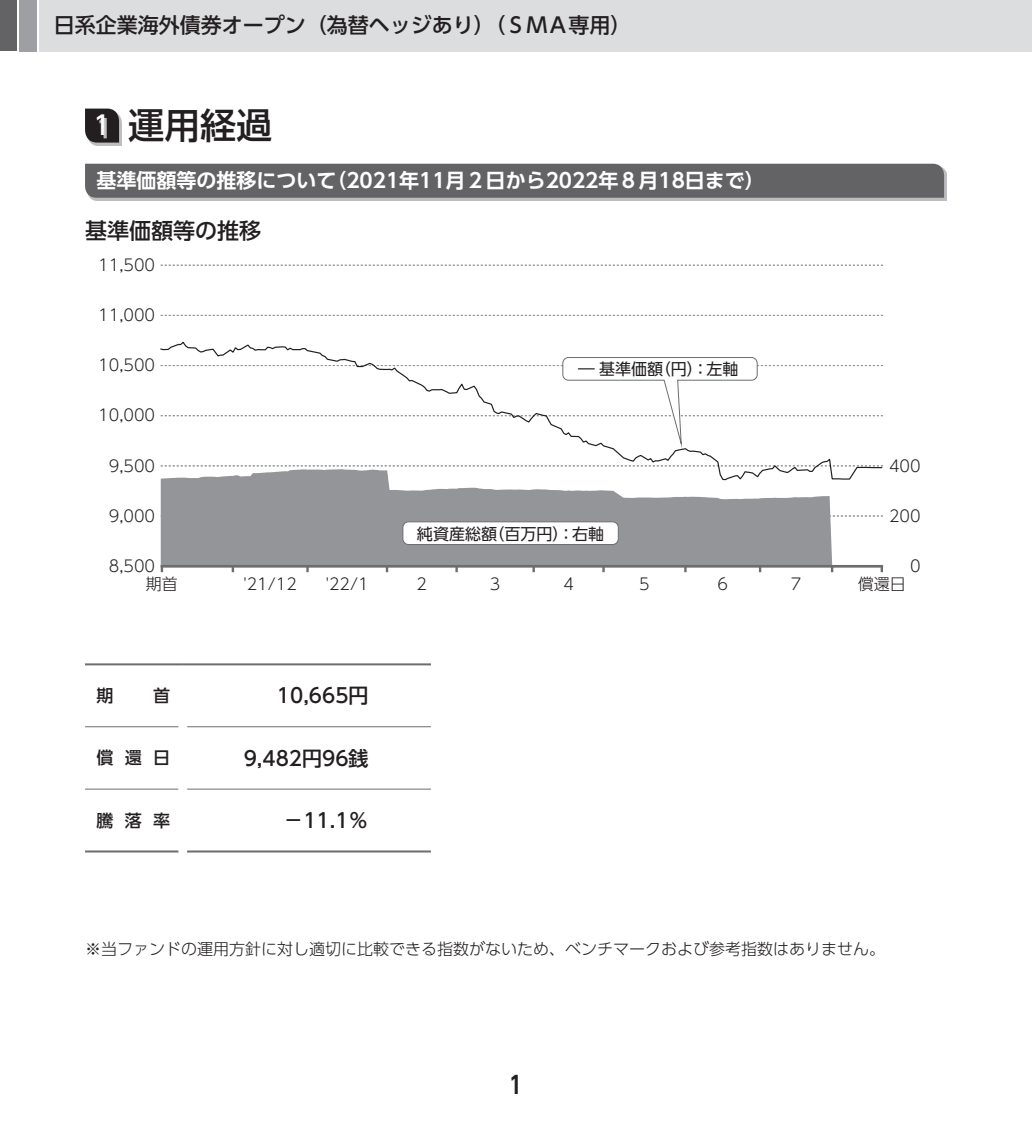
<style>
.page{position:relative;width:1032px;height:1134px;background:#fff}
.page>*{position:absolute;margin:0;border:0;box-sizing:border-box;transform-origin:0 0}
.t1{font:500 36px "UD Shin Go Pro";color:#231f20}
.t2{font:700 24px "UD Shin Go Pro De";color:#231f20}
.t3{font:500 22px "UD Shin Go Pro";color:#231f20}
.t4{font:500 21px "UD Shin Go Pro";color:#231f20}
.t5{font:700 20px "UD Shin Go Pro De";color:#fff}
.t6{font:500 20px "UD Shin Go Pro";color:#231f20}
.t7{font:500 17px "UD Shin Go Pro";letter-spacing:.67em;color:#231f20}
.t8{font:300 16px "UD Shin Go Pro";color:#231f20}
.t9{font:16px "UD Shin Go Pro";color:#231f20}
.s1{font-size:26px;color:#fff}
</style>
<div class="page">
<div style="left:0;top:0;width:17px;height:51px;background:#636366"></div>
<div style="left:20px;top:0;width:17px;height:51px;background:#9d9fa2"></div>
<div style="left:40px;top:0;width:992px;height:51px;background:#dcdddf"></div>
<div style="left:88px;top:111px;width:34px;height:34px;background:#bcbdc0"></div>
<svg style="left:85px;top:109px;width:34px;height:34px"></svg>
<svg style="left:100px;top:118px;width:7px;height:20px"></svg>
<div style="left:88px;top:166px;width:859px;height:35px;background:#bcbdc0"></div>
<div style="left:85px;top:164px;width:859px;height:34px;background:#636366"></div>
<svg style="left:161px;top:315px;width:722px;height:1px"></svg>
<svg style="left:161px;top:265px;width:722px;height:1px"></svg>
<svg style="left:161px;top:481px;width:721px;height:84px;fill:#939598"></svg>
<svg style="left:160px;top:341px;width:723px;height:140px"></svg>
<hr style="left:161px;top:565px;width:722px;height:2px;background:#6c6d70">
<svg style="left:306px;top:567px;width:3px;height:5px"></svg>
<svg style="left:532px;top:567px;width:3px;height:5px"></svg>
<svg style="left:602px;top:567px;width:3px;height:5px"></svg>
<svg style="left:455px;top:567px;width:3px;height:5px"></svg>
<svg style="left:684px;top:567px;width:3px;height:5px"></svg>
<svg style="left:880px;top:567px;width:3px;height:5px"></svg>
<svg style="left:161px;top:356px;width:722px;height:97px"></svg>
<div style="left:403px;top:522px;width:215px;height:22px;background:#fff;border-radius:6px"></div>
<div style="left:402px;top:521px;width:217px;height:24px;border:1px solid #6c6d70;border-radius:6px"></div>
<hr style="left:85px;top:850px;width:94px;height:2px;background:#6c6d70">
<hr style="left:85px;top:726px;width:94px;height:1px;background:#6c6d70">
<hr style="left:187px;top:726px;width:244px;height:1px;background:#6c6d70">
<hr style="left:85px;top:789px;width:94px;height:1px;background:#6c6d70">
<hr style="left:187px;top:789px;width:244px;height:1px;background:#6c6d70">
<hr style="left:85px;top:663px;width:98px;height:2px;background:#6c6d70">
<hr style="left:183px;top:663px;width:248px;height:2px;background:#6c6d70">
<hr style="left:187px;top:850px;width:244px;height:2px;background:#6c6d70">
<h3 class="t4" style="left:54px;top:8px;width:579px">日系企業海外債券オープン（為替ヘッジあり）（ＳＭＡ専用）</h3>
<h1 class="t1" style="left:93px;top:97px;width:180px"><span class="s1">1</span> 運用経過</h1>
<p class="t5" style="left:96px;top:164px;width:670px">基準価額等の推移について（2021年11月２日から2022年８月18日まで）</p>
<h3 class="t3" style="left:85px;top:212px;width:178px">基準価額等の推移</h3>
<p class="t8" style="left:98px;top:252px;width:58px">11,500</p>
<p class="t8" style="left:98px;top:302px;width:58px">11,000</p>
<p class="t8" style="left:98px;top:352px;width:58px">10,500</p>
<p class="t8" style="left:98px;top:402px;width:58px">10,000</p>
<p class="t8" style="left:109px;top:452px;width:48px">9,500</p>
<p class="t8" style="left:109px;top:503px;width:48px">9,000</p>
<p class="t8" style="left:109px;top:553px;width:48px">8,500</p>
<p class="t9" style="left:599px;top:356px;width:141px">基準価額（円）：左軸</p>
<p class="t9" style="left:417px;top:521px;width:189px">純資産総額（百万円）：右軸</p>
<p class="t8" style="left:889px;top:452px;width:33px">400</p>
<p class="t8" style="left:889px;top:503px;width:33px">200</p>
<p class="t8" style="left:910px;top:553px;width:12px">0</p>
<p class="t8" style="left:146px;top:571px;width:33px">期首</p>
<p class="t8" style="left:243px;top:571px;width:55px">'21/12</p>
<p class="t8" style="left:326px;top:571px;width:44px">'22/1</p>
<p class="t8" style="left:416px;top:571px;width:12px">2</p>
<p class="t8" style="left:490px;top:571px;width:12px">3</p>
<p class="t8" style="left:563px;top:571px;width:12px">4</p>
<p class="t8" style="left:639px;top:571px;width:12px">5</p>
<p class="t8" style="left:717px;top:571px;width:12px">6</p>
<p class="t8" style="left:791px;top:571px;width:12px">7</p>
<p class="t8" style="left:858px;top:571px;width:49px">償還日</p>
<p class="t7" style="left:96px;top:682px;width:18px">期</p>
<p class="t7" style="left:153px;top:682px;width:18px">首</p>
<p class="t6" style="left:277px;top:679px;width:93px">10,665円</p>
<p class="t7" style="left:96px;top:744px;width:75px">償還日</p>
<p class="t6" style="left:244px;top:742px;width:126px">9,482円96銭</p>
<p class="t7" style="left:96px;top:806px;width:75px">騰落率</p>
<p class="t6" style="left:283px;top:804px;width:87px">－11.1％</p>
<p class="t8" style="left:85px;top:936px;width:802px">※当ファンドの運用方針に対し適切に比較できる指数がないため、ベンチマークおよび参考指数はありません。</p>
<h2 class="t2" style="left:510px;top:1065px;width:14px">1</h2>
</div>
